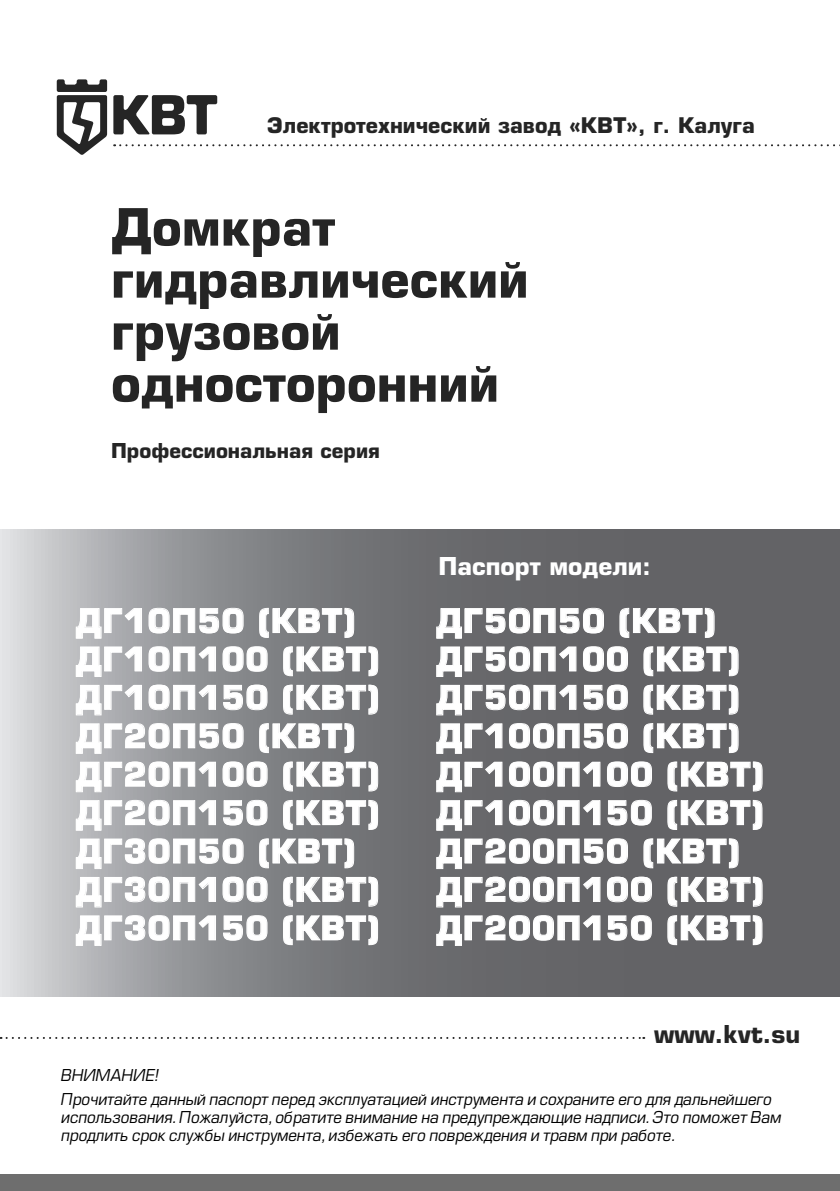
<style>
.page{position:relative;width:840px;height:1191px;background:#fff}
.page>*{position:absolute;margin:0;border:0;box-sizing:border-box;transform-origin:0 0}
.t1{font:700 50px/52px "Europe";color:#252525}
.t2{font:700 32px "Europe";letter-spacing:.025em;color:#fff}
.t3{font:700 24px "Europe";color:#fff}
.t4{font:700 24px "Europe";color:#252525}
.t5{font:700 21px "Europe";color:#252525}
.КВТ_Выделение_жирным{font:700 20px "Europe";color:#252525}
.КВТ_маркировочный_сп{font:italic 16px/18px "Europe";letter-spacing:-.005em;color:#000}
</style>
<div class="page">
<svg style="left:57px;top:79px;width:50px;height:76px"></svg>
<div style="left:0;top:1173px;width:839px;height:18px;background:#6e6e6e"></div>
<svg style="left:113px;top:95px;width:727px;height:52px"></svg>
<svg style="left:1px;top:1037px;width:643px;height:2px"></svg>
<svg style="left:0;top:529px;width:839px;height:467px;background:#808083"></svg>
<svg style="left:75px;top:607px;width:67px;height:32px;background:#babbbe"></svg>
<svg style="left:148px;top:607px;width:96px;height:27px;background:#a5a7aa"></svg>
<svg style="left:258px;top:607px;width:96px;height:31px;background:#8f9193"></svg>
<svg style="left:435px;top:607px;width:169px;height:32px;background:#7e7f81"></svg>
<svg style="left:618px;top:607px;width:96px;height:31px;background:#7c7c7e"></svg>
<svg style="left:75px;top:646px;width:67px;height:31px;background:#bbbcbf"></svg>
<svg style="left:148px;top:646px;width:68px;height:26px;background:#a8a9ac"></svg>
<svg style="left:222px;top:646px;width:46px;height:26px"></svg>
<svg style="left:282px;top:646px;width:96px;height:31px;background:#8c8d90"></svg>
<svg style="left:435px;top:646px;width:141px;height:31px;background:#7e7f81"></svg>
<svg style="left:582px;top:646px;width:46px;height:26px"></svg>
<svg style="left:642px;top:646px;width:96px;height:31px;background:#7c7c7e"></svg>
<svg style="left:75px;top:684px;width:67px;height:32px;background:#babbbe"></svg>
<svg style="left:148px;top:684px;width:68px;height:26px;background:#a8a9ac"></svg>
<svg style="left:222px;top:684px;width:46px;height:26px"></svg>
<svg style="left:282px;top:684px;width:96px;height:31px;background:#8c8e90"></svg>
<svg style="left:435px;top:684px;width:141px;height:32px;background:#7e7e80"></svg>
<svg style="left:582px;top:684px;width:46px;height:26px"></svg>
<svg style="left:642px;top:684px;width:96px;height:31px;background:#7c7c7f"></svg>
<svg style="left:75px;top:722px;width:169px;height:32px;background:#adaeb1"></svg>
<svg style="left:258px;top:722px;width:96px;height:31px;background:#8f9193"></svg>
<svg style="left:435px;top:723px;width:67px;height:31px;background:#7f7f82"></svg>
<svg style="left:508px;top:722px;width:120px;height:27px;background:#818184"></svg>
<svg style="left:642px;top:722px;width:96px;height:31px;background:#7c7c7e"></svg>
<svg style="left:75px;top:761px;width:141px;height:31px;background:#b0b1b4"></svg>
<svg style="left:222px;top:761px;width:46px;height:26px"></svg>
<svg style="left:282px;top:761px;width:96px;height:31px;background:#8c8d90"></svg>
<svg style="left:435px;top:761px;width:67px;height:31px;background:#7e7f81"></svg>
<svg style="left:508px;top:761px;width:92px;height:26px;background:#808183"></svg>
<svg style="left:606px;top:761px;width:46px;height:26px"></svg>
<svg style="left:666px;top:761px;width:96px;height:31px;background:#7c7c7e"></svg>
<svg style="left:75px;top:799px;width:141px;height:32px;background:#afb1b4"></svg>
<svg style="left:222px;top:799px;width:46px;height:27px"></svg>
<svg style="left:282px;top:799px;width:96px;height:31px;background:#8c8d90"></svg>
<svg style="left:435px;top:799px;width:67px;height:32px;background:#7e7e81"></svg>
<svg style="left:508px;top:799px;width:92px;height:27px;background:#7f8082"></svg>
<svg style="left:606px;top:799px;width:46px;height:27px"></svg>
<svg style="left:666px;top:799px;width:96px;height:31px;background:#7c7c7f"></svg>
<svg style="left:75px;top:838px;width:169px;height:31px;background:#adaeb1"></svg>
<svg style="left:258px;top:838px;width:96px;height:31px;background:#8f9193"></svg>
<svg style="left:435px;top:838px;width:193px;height:31px;background:#7f7f81"></svg>
<svg style="left:642px;top:838px;width:96px;height:31px;background:#7c7c7e"></svg>
<svg style="left:75px;top:876px;width:141px;height:32px;background:#afb1b3"></svg>
<svg style="left:222px;top:876px;width:46px;height:26px"></svg>
<svg style="left:282px;top:876px;width:96px;height:31px;background:#8c8d90"></svg>
<svg style="left:435px;top:876px;width:165px;height:32px;background:#7d7d80"></svg>
<svg style="left:606px;top:876px;width:46px;height:26px"></svg>
<svg style="left:666px;top:876px;width:96px;height:31px;background:#7c7c7e"></svg>
<svg style="left:75px;top:914px;width:141px;height:32px;background:#afb1b3"></svg>
<svg style="left:222px;top:914px;width:46px;height:27px"></svg>
<svg style="left:282px;top:914px;width:96px;height:31px;background:#8c8d90"></svg>
<svg style="left:435px;top:914px;width:165px;height:32px;background:#7d7d80"></svg>
<svg style="left:606px;top:914px;width:46px;height:27px"></svg>
<svg style="left:666px;top:914px;width:96px;height:31px;background:#7c7c7f"></svg>
<p class="t5" style="left:267px;top:113px;width:489px">Электротехнический завод «КВТ», г. Калуга</p>
<p class="t1" style="left:111px;top:201px;width:419px">Домкрат гидравлический грузовой односторонний</p>
<p class="КВТ_Выделение_жирным" style="left:111px;top:438px;width:270px">Профессиональная серия</p>
<p class="t3" style="left:438px;top:551px;width:214px">Паспорт модели:</p>
<p class="t2" style="left:76px;top:601px;width:281px">ДГ10П50 (КВТ)</p>
<p class="t2" style="left:436px;top:601px;width:281px">ДГ50П50 (КВТ)</p>
<p class="t2" style="left:76px;top:640px;width:305px">ДГ10П100 (КВТ)</p>
<p class="t2" style="left:436px;top:640px;width:305px">ДГ50П100 (КВТ)</p>
<p class="t2" style="left:76px;top:678px;width:305px">ДГ10П150 (КВТ)</p>
<p class="t2" style="left:436px;top:678px;width:305px">ДГ50П150 (КВТ)</p>
<p class="t2" style="left:76px;top:717px;width:281px">ДГ20П50 (КВТ)</p>
<p class="t2" style="left:436px;top:717px;width:305px">ДГ100П50 (КВТ)</p>
<p class="t2" style="left:76px;top:755px;width:305px">ДГ20П100 (КВТ)</p>
<p class="t2" style="left:436px;top:755px;width:329px">ДГ100П100 (КВТ)</p>
<p class="t2" style="left:76px;top:793px;width:305px">ДГ20П150 (КВТ)</p>
<p class="t2" style="left:436px;top:793px;width:329px">ДГ100П150 (КВТ)</p>
<p class="t2" style="left:76px;top:832px;width:281px">ДГ30П50 (КВТ)</p>
<p class="t2" style="left:436px;top:832px;width:305px">ДГ200П50 (КВТ)</p>
<p class="t2" style="left:76px;top:870px;width:305px">ДГ30П100 (КВТ)</p>
<p class="t2" style="left:436px;top:870px;width:329px">ДГ200П100 (КВТ)</p>
<p class="t2" style="left:76px;top:909px;width:305px">ДГ30П150 (КВТ)</p>
<p class="t2" style="left:436px;top:909px;width:329px">ДГ200П150 (КВТ)</p>
<p class="t4" style="left:653px;top:1020px;width:147px">www.kvt.su</p>
<p class="КВТ_маркировочный_сп" style="left:61px;top:1066px;width:99px">ВНИМАНИЕ!</p>
<p class="КВТ_маркировочный_сп" style="left:61px;top:1090px;width:721px">Прочитайте данный паспорт перед эксплуатацией инструмента и сохраните его для дальнейшего использования. Пожалуйста, обратите внимание на предупреждающие надписи. Это поможет Вам продлить срок службы инструмента, избежать его повреждения и травм при работе.</p>
</div>
